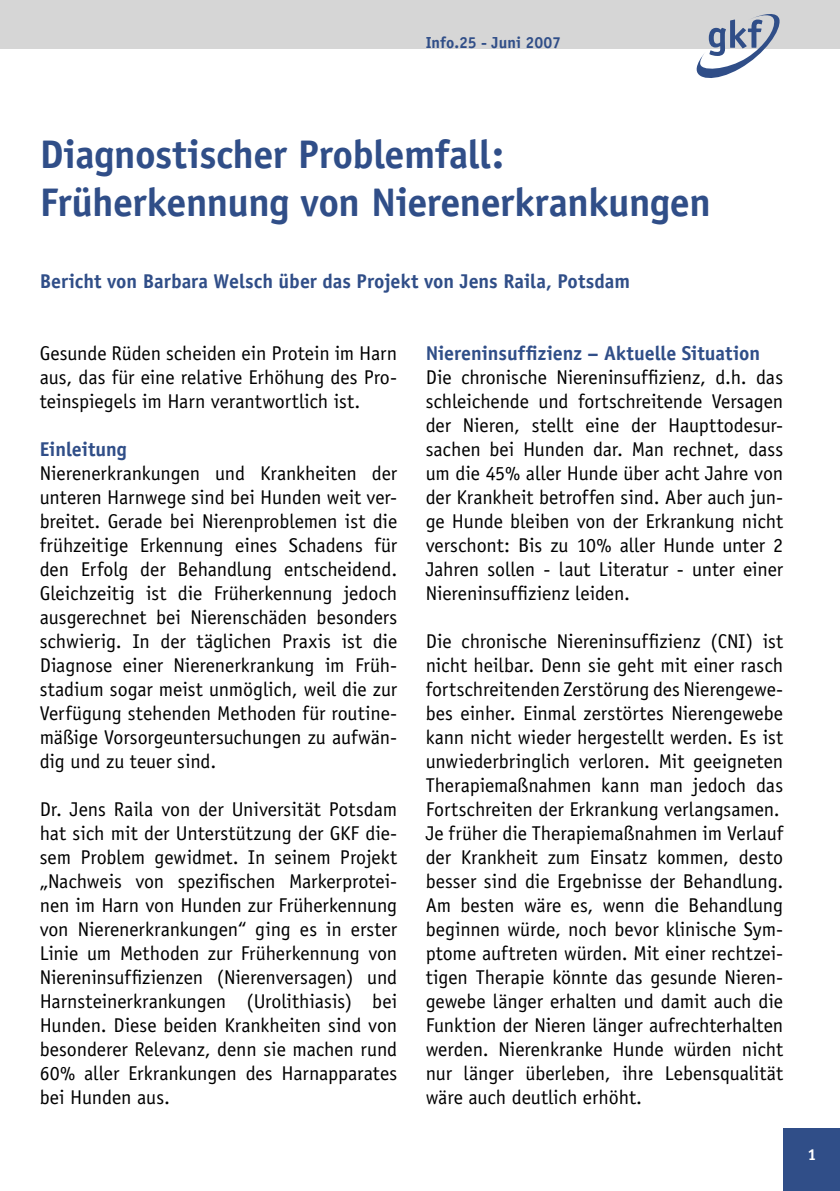
<style>
.page{position:relative;width:840px;height:1191px;background:#fff}
.page>*{position:absolute;margin:0;border:0;box-sizing:border-box;transform-origin:0 0}
.Head_20pt{font:700 40px "Officina Sans";letter-spacing:-.015em;color:#304e88}
.brot{font:20px/24px "Officina Sans";letter-spacing:-.005em;color:#000;text-align:justify}
.brot_bold_blau{font:700 20px "Officina Sans";letter-spacing:-.005em;color:#304e88}
.paginierung{font:700 16px "Officina Sans";letter-spacing:.005em;color:#304e88}
.seitenzahl{font:700 16px "Officina Sans";color:#fff}
</style>
<div class="page">
<div style="left:0;top:0;width:839px;height:48px;background:#d6d6d6"></div>
<svg style="left:696px;top:14px;width:85px;height:64px"></svg>
<div style="left:782px;top:1128px;width:57px;height:63px;background:#304e88"></div>
<p class="paginierung" style="left:425px;top:33px;width:137px">Info.25 - Juni 2007</p>
<p class="Head_20pt" style="left:40px;top:129px;width:465px">Diagnostischer Problemfall:</p>
<p class="Head_20pt" style="left:40px;top:177px;width:672px">Früherkennung von Nierenerkrankungen</p>
<p class="brot_bold_blau" style="left:40px;top:269px;width:591px">Bericht von Barbara Welsch über das Projekt von Jens Raila, Potsdam</p>
<p class="brot" style="left:40px;top:341px;width:359px">Gesunde Rüden scheiden ein Protein im Harn aus, das für eine relative Erhöhung des Pro&shy;teinspiegels im Harn verantwortlich ist.</p>
<p class="brot_bold_blau" style="left:40px;top:437px;width:89px">Einleitung</p>
<p class="brot" style="left:40px;top:461px;width:359px">Nierenerkrankungen und Krankheiten der unteren Harnwege sind bei Hunden weit ver&shy;breitet. Gerade bei Nierenproblemen ist die frühzeitige Erkennung eines Schadens für den Erfolg der Behandlung entscheidend.<br>Gleichzeitig ist die Früherkennung jedoch ausgerechnet bei Nierenschäden besonders schwierig. In der täglichen Praxis ist die Diagnose einer Nierenerkrankung im Früh&shy;stadium sogar meist unmöglich, weil die zur Verfügung stehenden Methoden für routine&shy;mäßige Vorsorgeuntersuchungen zu aufwän&shy;dig und zu teuer sind.</p>
<p class="brot" style="left:40px;top:797px;width:359px">Dr. Jens Raila von der Universität Potsdam hat sich mit der Unterstützung der GKF die&shy;sem Problem gewidmet. In seinem Projekt „Nachweis von spezifischen Markerprotei&shy;nen im Harn von Hunden zur Früherkennung von Nierenerkrankungen“ ging es in erster Linie um Methoden zur Früherkennung von Niereninsuffizienzen (Nierenversagen) und Harnsteinerkrankungen (Urolithiasis) bei Hunden. Diese beiden Krankheiten sind von besonderer Relevanz, denn sie machen rund 60% aller Erkrankungen des Harnapparates bei Hunden aus.</p>
<p class="brot_bold_blau" style="left:425px;top:341px;width:336px">Niereninsuffizienz – Aktuelle Situation</p>
<p class="brot" style="left:425px;top:365px;width:359px">Die chronische Niereninsuffizienz, d.h. das schleichende und fortschreitende Versagen der Nieren, stellt eine der Haupttodesur&shy;sachen bei Hunden dar. Man rechnet, dass um die 45% aller Hunde über acht Jahre von der Krankheit betroffen sind. Aber auch jun&shy;ge Hunde bleiben von der Erkrankung nicht verschont: Bis zu 10% aller Hunde unter 2<br>Jahren sollen - laut Literatur - unter einer Niereninsuffizienz leiden.</p>
<p class="brot" style="left:425px;top:629px;width:359px">Die chronische Niereninsuffizienz (CNI) ist nicht heilbar. Denn sie geht mit einer rasch fortschreitenden Zerstörung des Nierengewe&shy;bes einher. Einmal zerstörtes Nierengewebe kann nicht wieder hergestellt werden. Es ist unwiederbringlich verloren. Mit geeigneten Therapiemaßnahmen kann man jedoch das Fortschreiten der Erkrankung verlangsamen.</p>
<p class="brot" style="left:425px;top:821px;width:359px">Je früher die Therapiemaßnahmen im Verlauf der Krankheit zum Einsatz kommen, desto besser sind die Ergebnisse der Behandlung.<br>Am besten wäre es, wenn die Behandlung beginnen würde, noch bevor klinische Sym&shy;ptome auftreten würden. Mit einer rechtzei&shy;tigen Therapie könnte das gesunde Nieren&shy;gewebe länger erhalten und damit auch die Funktion der Nieren länger aufrechterhalten werden. Nierenkranke Hunde würden nicht nur länger überleben, ihre Lebensqualität wäre auch deutlich erhöht.</p>
<p class="seitenzahl" style="left:807px;top:1144px;width:10px">1</p>
</div>
